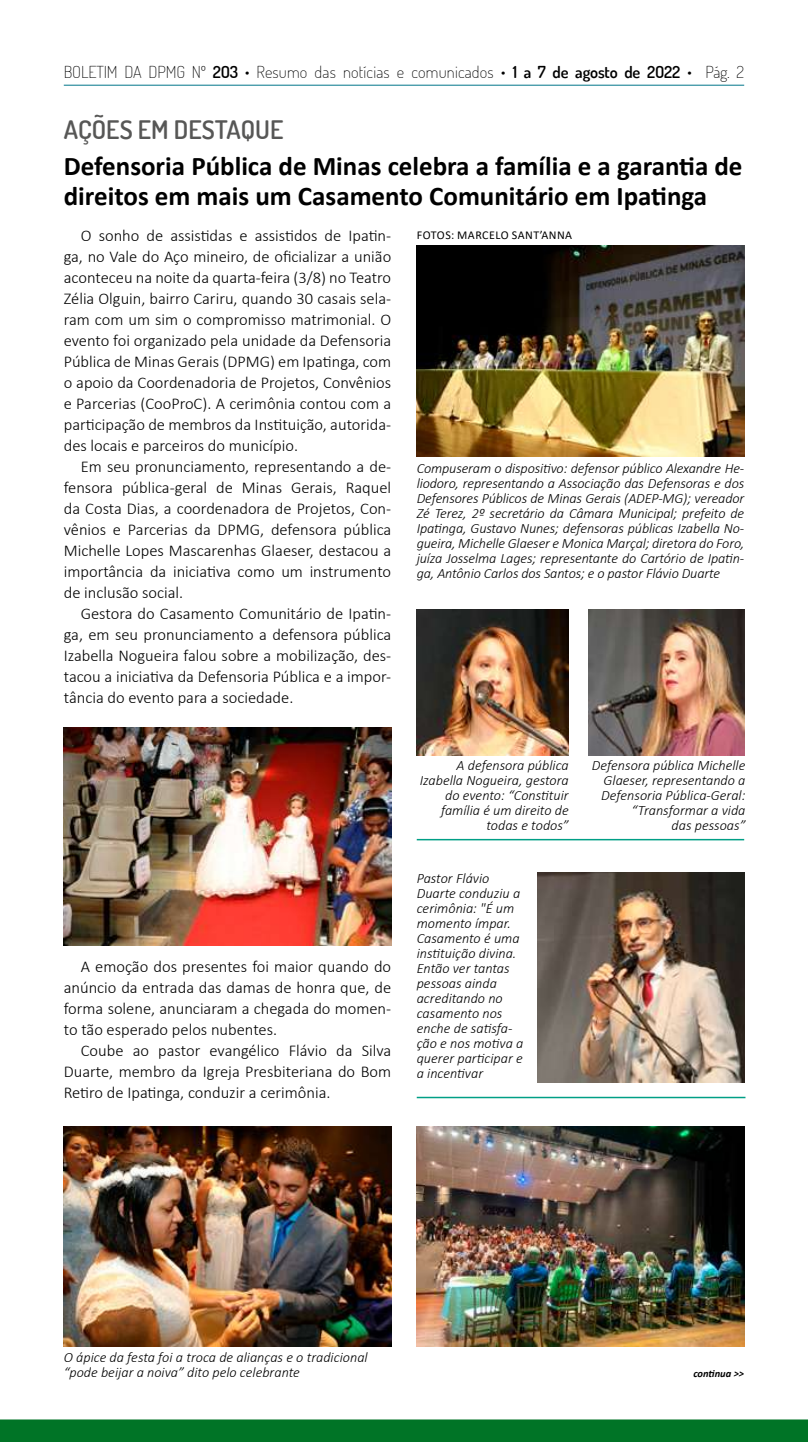
<style>
.page{position:relative;width:808px;height:1442px;background:#fff}
.page>*{position:absolute;margin:0;border:0;box-sizing:border-box;transform-origin:0 0}
.t1{font:700 27px/30px "Calibri";color:#000}
.t2{font:600 25.5px "Dosis";color:#575756}
.t3{font:300 16.5px/21px "Calibri";color:#000;text-align:justify}
.t4{font:200 16.5px "Dosis";letter-spacing:.01em;color:#000}
.t5{font:italic 300 14.25px/15px "Calibri";color:#000}
.t6{font:12px "Calibri";letter-spacing:.04em;color:#000}
.t7{font:italic 700 10.5px "Calibri";color:#000}
.s1{font-weight:600}
</style>
<div class="page">
<div style="left:0;top:1419px;width:808px;height:22px;background:#007426"></div>
<hr style="left:64px;top:85px;width:680px;height:1px;background:#00768a">
<img style="left:417px;top:246px;width:327px;height:210px">
<img style="left:64px;top:727px;width:327px;height:218px">
<img style="left:64px;top:1126px;width:327px;height:220px">
<img style="left:417px;top:1126px;width:327px;height:220px">
<hr style="left:417px;top:1096px;width:328px;height:2px;background:#009f86">
<img style="left:537px;top:872px;width:207px;height:210px">
<img style="left:589px;top:610px;width:155px;height:145px">
<img style="left:417px;top:610px;width:152px;height:145px">
<hr style="left:417px;top:839px;width:327px;height:1px;background:#009f86">
<p class="t4" style="left:64px;top:61px;width:682px">BOLETIM DA DPMG Nº <span class="s1">2O3</span> • Resumo das notícias e comunicados • <span class="s1">1 a 7 de agosto de 2O22</span> • Pág. 2</p>
<h2 class="t2" style="left:64px;top:113px;width:221px">AÇÕES EM DESTAQUE</h2>
<h1 class="t1" style="left:64px;top:151px;width:680px">Defensoria Pública de Minas celebra a família e a garantia de direitos em mais um Casamento Comunitário em Ipatinga</h1>
<p class="t6" style="left:417px;top:227px;width:157px">FOTOS: MARCELO SANT’ANNA</p>
<p class="t3" style="left:64px;top:224px;width:329px;text-indent:17px">O sonho de assistidas e assistidos de Ipatin&shy;ga, no Vale do Aço mineiro, de oficializar a união aconteceu na noite da quarta-feira (3/8) no Teatro Zélia Olguin, bairro Cariru, quando 30 casais sela&shy;ram com um sim o compromisso matrimonial. O evento foi organizado pela unidade da Defensoria Pública de Minas Gerais (DPMG) em Ipatinga, com o apoio da Coordenadoria de Projetos, Convênios e Parcerias (CooProC). A cerimônia contou com a participação de membros da Instituição, autorida&shy;des locais e parceiros do município.</p>
<p class="t3" style="left:64px;top:455px;width:329px;text-indent:17px">Em seu pronunciamento, representando a de&shy;fensora pública-geral de Minas Gerais, Raquel da Costa Dias, a coordenadora de Projetos, Con&shy;vênios e Parcerias da DPMG, defensora pública Michelle Lopes Mascarenhas Glaeser, destacou a importância da iniciativa como um instrumento de inclusão social.</p>
<p class="t3" style="left:64px;top:603px;width:329px;text-indent:17px">Gestora do Casamento Comunitário de Ipatin&shy;ga, em seu pronunciamento a defensora pública Izabella Nogueira falou sobre a mobilização, des&shy;tacou a iniciativa da Defensoria Pública e a impor&shy;tância do evento para a sociedade.</p>
<p class="t5" style="left:417px;top:461px;width:329px;text-align:justify">Compuseram o dispositivo: defensor público Alexandre He&shy;liodoro, representando a Associação das Defensoras e dos Defensores Públicos de Minas Gerais (ADEP-MG); vereador Zé Terez, 2º secretário da Câmara Municipal; prefeito de Ipatinga, Gustavo Nunes; defensoras públicas Izabella No&shy;gueira, Michelle Glaeser e Monica Marçal; diretora do Foro, juíza Josselma Lages; representante do Cartório de Ipatin&shy;ga, Antônio Carlos dos Santos; e o pastor Flávio Duarte</p>
<p class="t3" style="left:64px;top:955px;width:329px;text-indent:17px">A emoção dos presentes foi maior quando do anúncio da entrada das damas de honra que, de forma solene, anunciaram a chegada do momen&shy;to tão esperado pelos nubentes.</p>
<p class="t3" style="left:64px;top:1039px;width:329px;text-indent:17px">Coube ao pastor evangélico Flávio da Silva Duarte, membro da Igreja Presbiteriana do Bom Retiro de Ipatinga, conduzir a cerimônia.</p>
<p class="t5" style="left:420px;top:757px;width:151px;text-align:right">A defensora pública<br>Izabella Nogueira, gestora do evento: “Constituir família é um direito de todas e todos”</p>
<p class="t5" style="left:417px;top:870px;width:108px">Pastor Flávio<br>Duarte conduziu a cerimônia: "É um momento ímpar.<br>Casamento é uma instituição divina.<br>Então ver tantas pessoas ainda acreditando no casamento nos enche de satisfa&shy;ção e nos motiva a querer participar e a incentivar</p>
<p class="t5" style="left:592px;top:757px;width:155px;text-align:right">Defensora pública Michelle<br>Glaeser, representando a<br>Defensoria Pública-Geral: “Transformar a vida<br>das pessoas”</p>
<p class="t5" style="left:64px;top:1349px;width:305px">O ápice da festa foi a troca de alianças e o tradicional “pode beijar a noiva” dito pelo celebrante</p>
<p class="t7" style="left:693px;top:1365px;width:52px">continua &gt;&gt;</p>
</div>
